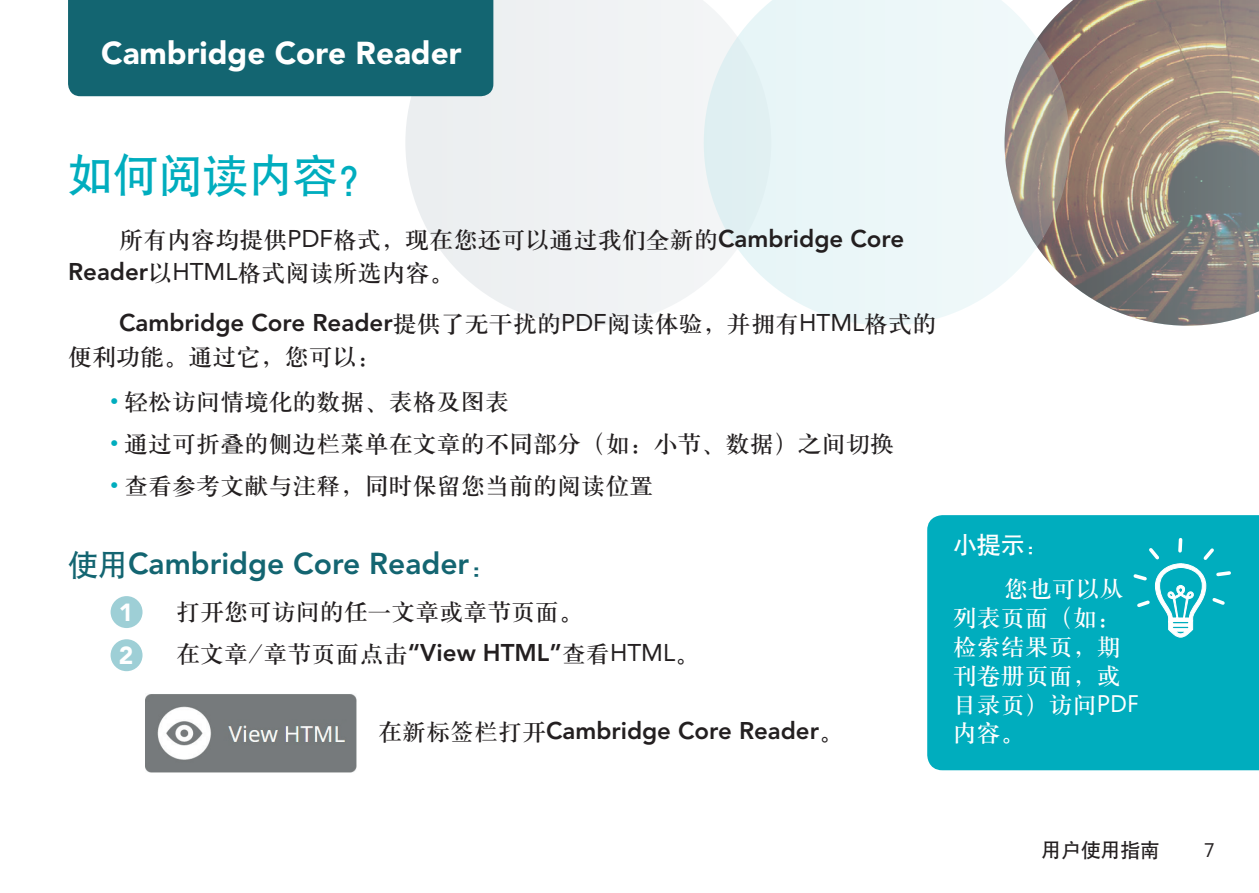
<style>
.page{position:relative;width:1259px;height:893px;background:#fff}
.page>*{position:absolute;margin:0;border:0;box-sizing:border-box;transform-origin:0 0}
.t1{font:45px "H Yb 1 gj";color:#00adbe}
.t2{font:900 31.5px "Avenir";color:#fff}
.t3{font:800 30px "Avenir";color:#136571}
.t4{font:900 24.6px "Avenir";color:#fff}
.t5{font:24px/33px "H Ya 3 gj";color:#231f20}
.t6{font:800 24px "Avenir";color:#231f20}
.t7{font:24px/28.8px "H Ya 3 gj";color:#fff}
.t8{font:24px "H Yb 1 gj";color:#fff}
.t9{font:19.8px "H Yb 1 gj";color:#231f20}
.t10{font:19.8px "Segoe";color:#231f20}
.s1{font-family:"Avenir"}
.s2{font-family:"Avenir";font-weight:800}
.s3{font-family:"H Ya 3 gj";font-weight:400}
.s4{font-weight:400}
.s5{font-family:"Segoe";font-stretch:condensed;color:#00adbe}
.s6{font-family:"H Yb 1 gj";font-weight:400}
.s7{font-family:"Segoe"}
</style>
<div class="page">
<img style="left:1069px;top:0;width:190px;height:326px">
<svg style="left:405px;top:0;width:299px;height:326px;fill:#f0f2f3"></svg>
<svg style="left:704px;top:0;width:365px;height:326px;fill:#ebf7f8"></svg>
<div style="left:68px;top:0;width:425px;height:96px;background:#136571"></div>
<div style="left:111px;top:596px;width:31px;height:32px;background:#9ecfd6;border-radius:50%"></div>
<div style="left:111px;top:639px;width:31px;height:32px;background:#9ecfd6;border-radius:50%"></div>
<img style="left:146px;top:694px;width:210px;height:79px">
<div style="left:927px;top:515px;width:332px;height:255px;background:#00adbe"></div>
<svg style="left:1131px;top:536px;width:102px;height:101px;background:#27b9c8"></svg>
<h2 class="t2" style="left:101px;top:34px;width:362px">Cambridge Core Reader</h2>
<h1 class="t1" style="left:68px;top:153px;width:316px">如何阅读内容？</h1>
<p class="t5" style="left:68px;top:224px;width:838px;text-indent:51px">所有内容均提供<span class="s1">PDF</span>格式，现在您还可以通过我们全新的<span class="s2">Cambridge Core<br>Reader</span>以<span class="s1">HTML</span>格式阅读所选内容。</p>
<p class="t6" style="left:119px;top:308px;width:819px">Cambridge Core Reader<span class="s3">提供了无干扰的</span><span class="s4">PDF</span><span class="s3">阅读体验，并拥有</span><span class="s4">HTML</span><span class="s3">格式的</span></p>
<p class="t5" style="left:68px;top:340px;width:314px">便利功能。通过它，您可以：</p>
<p class="t5" style="left:111px;top:386px;width:400px"><span class="s5">•</span> 轻松访问情境化的数据、表格及图表</p>
<p class="t5" style="left:111px;top:427px;width:785px"><span class="s5">•</span> 通过可折叠的侧边栏菜单在文章的不同部分（如：小节、数据）之间切换</p>
<p class="t5" style="left:111px;top:469px;width:544px"><span class="s5">•</span> 查看参考文献与注释，同时保留您当前的阅读位置</p>
<p class="t3" style="left:68px;top:546px;width:433px"><span class="s6">使用</span>Cambridge Core Reader<span class="s6">：</span></p>
<p class="t4" style="left:119px;top:597px;width:16px">1</p>
<p class="t5" style="left:176px;top:595px;width:409px">打开您可访问的任一文章或章节页面。</p>
<p class="t4" style="left:119px;top:640px;width:16px">2</p>
<p class="t5" style="left:176px;top:637px;width:524px">在文章/章节页面点击<span class="s2">“View HTML”</span>查看<span class="s1">HTML</span>。</p>
<p class="t6" style="left:378px;top:716px;width:466px"><span class="s3">在新标签栏打开</span>Cambridge Core Reader<span class="s3">。</span></p>
<p class="t8" style="left:952px;top:533px;width:97px">小提示：</p>
<p class="t7" style="left:952px;top:575px;width:188px;text-indent:51px">您也可以从列表页面（如：检索结果页，期刊卷册页面，或目录页）访问<span class="s7">PDF</span>内容。</p>
<p class="t9" style="left:1041px;top:840px;width:120px">用户使用指南</p>
<p class="t10" style="left:1204px;top:838px;width:12px">7</p>
</div>
